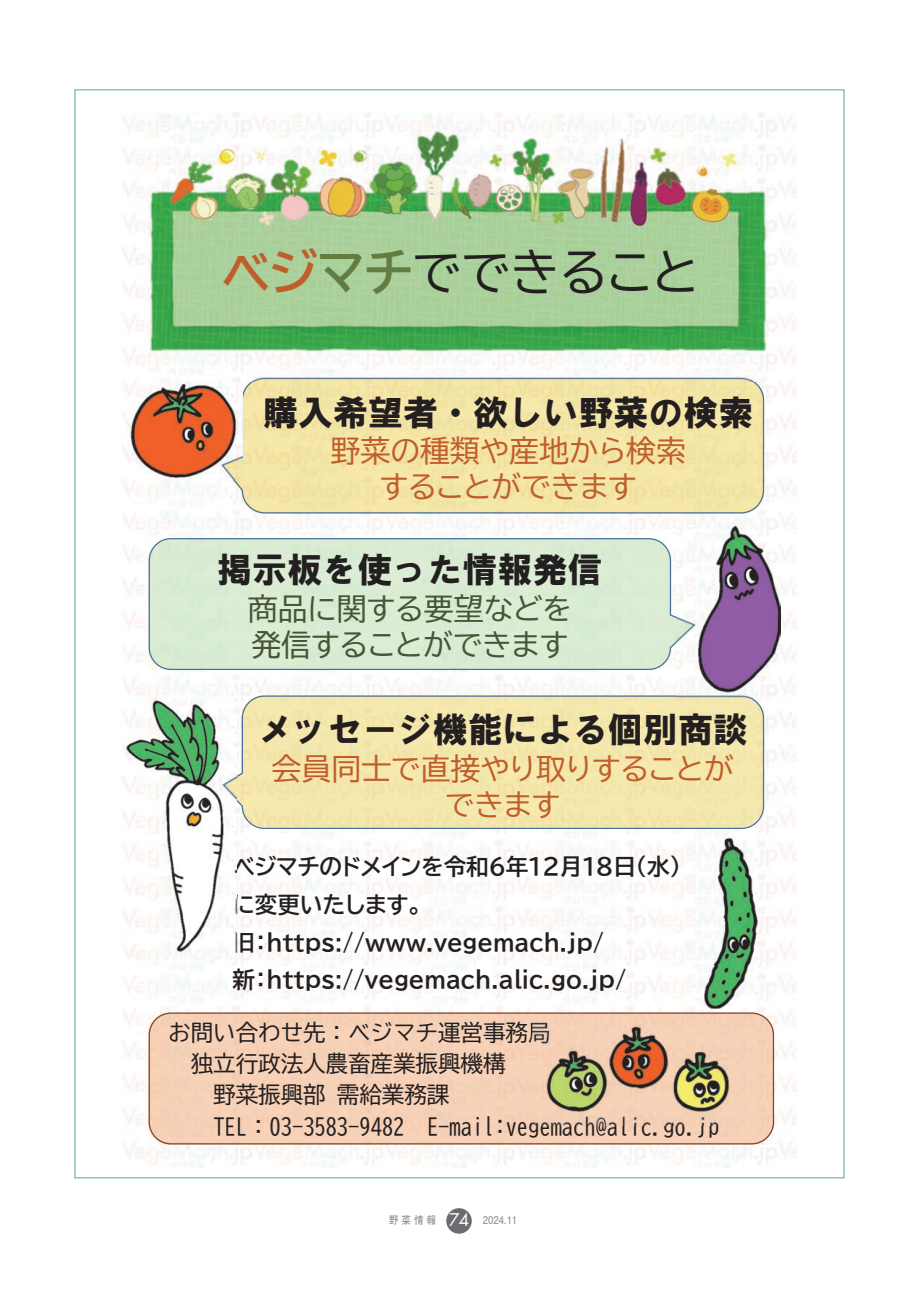
<style>
.page{position:relative;width:919px;height:1289px;background:#fff}
.page>*{position:absolute;margin:0;border:0;box-sizing:border-box;transform-origin:0 0}
.t1{font:49.95px "BIZ UDP Gothic";color:#231f20}
.t2{font:35.1px "HGS Soei Kakugothic UB";color:#231f20}
.t3{font:30px/35.8px "BIZ UDP Gothic";color:#c05e2b;text-align:center}
.t4{font:30px/35.8px "BIZ UDP Gothic";color:#475533}
.t5{font:22.5px/37.5px "BIZ UDP Gothic Bold";color:#231f20}
.t6{font:22.5px "BIZ UD Gothic";color:#231f20}
.t7{font:700 10.65px "Futo Go B101 Pr 5";color:#939598;scale:.9 1}
.s1{font-family:"BIZ UDP Gothic Bold";color:#c05e2b}
.s2{font-family:"BIZ UDP Gothic Bold";color:#637d41}
.s3{font-family:"Futura Std";font-weight:400;font-size:16.95px;color:#fff}
</style>
<div class="page">
<div style="left:446px;top:1208px;width:25px;height:25px;background:#6c6d70;border-radius:50%"></div>
<img style="left:122px;top:113px;width:674px;height:1054px">
<div style="left:242px;top:695px;width:522px;height:134px;border:1px solid #467199;border-radius:22px"></div>
<div style="left:148px;top:537px;width:528px;height:133px;background:#dbecd4"></div>
<div style="left:222px;top:381px;width:541px;height:132px;background:#f4e6a7"></div>
<div style="left:149px;top:1012px;width:624px;height:131px;background:#f7d1b7"></div>
<div style="left:149px;top:1012px;width:625px;height:132px;border:1px solid #834325;border-radius:22px"></div>
<img style="left:122px;top:115px;width:671px;height:266px">
<img style="left:676px;top:517px;width:104px;height:181px">
<img style="left:127px;top:381px;width:115px;height:99px">
<img style="left:122px;top:691px;width:114px;height:264px">
<img style="left:696px;top:832px;width:77px;height:176px">
<img style="left:531px;top:1018px;width:202px;height:107px">
<h1 class="t1" style="left:222px;top:247px;width:478px"><span class="s1">ベジ</span><span class="s2">マチ</span>でできること</h1>
<h2 class="t2" style="left:263px;top:394px;width:492px">購入希望者・欲しい野菜の検索</h2>
<h3 class="t3" style="left:330px;top:433px;width:357px">野菜の種類や産地から検索することができます</h3>
<h2 class="t2" style="left:217px;top:552px;width:387px">掲示板を使った情報発信</h2>
<h3 class="t4" style="left:248px;top:590px;width:325px">商品に関する要望などを発信することができます</h3>
<h2 class="t2" style="left:257px;top:712px;width:492px">メッセージ機能による個別商談</h2>
<h3 class="t3" style="left:271px;top:750px;width:464px">会員同士で直接やり取りすることができます</h3>
<p class="t5" style="left:232px;top:848px;width:449px">べジマチのドメインを令和６年１２月１８日（水）に変更いたします。<br>旧：https://www.vegemach.jp/<br>新：https://vegemach.alic.go.jp/</p>
<p class="t6" style="left:168px;top:1021px;width:384px">お問い合わせ先：ベジマチ運営事務局</p>
<p class="t6" style="left:191px;top:1052px;width:316px">独立行政法人農畜産業振興機構</p>
<p class="t6" style="left:213px;top:1083px;width:238px">野菜振興部需給業務課</p>
<p class="t6" style="left:213px;top:1114px;width:507px">TEL：03-3583-9482 E-mail:vegemach@alic.go.jp</p>
<p class="t7" style="left:389px;top:1211px;width:144px">野菜情報 <span class="s3">74</span> 2024.11</p>
</div>
